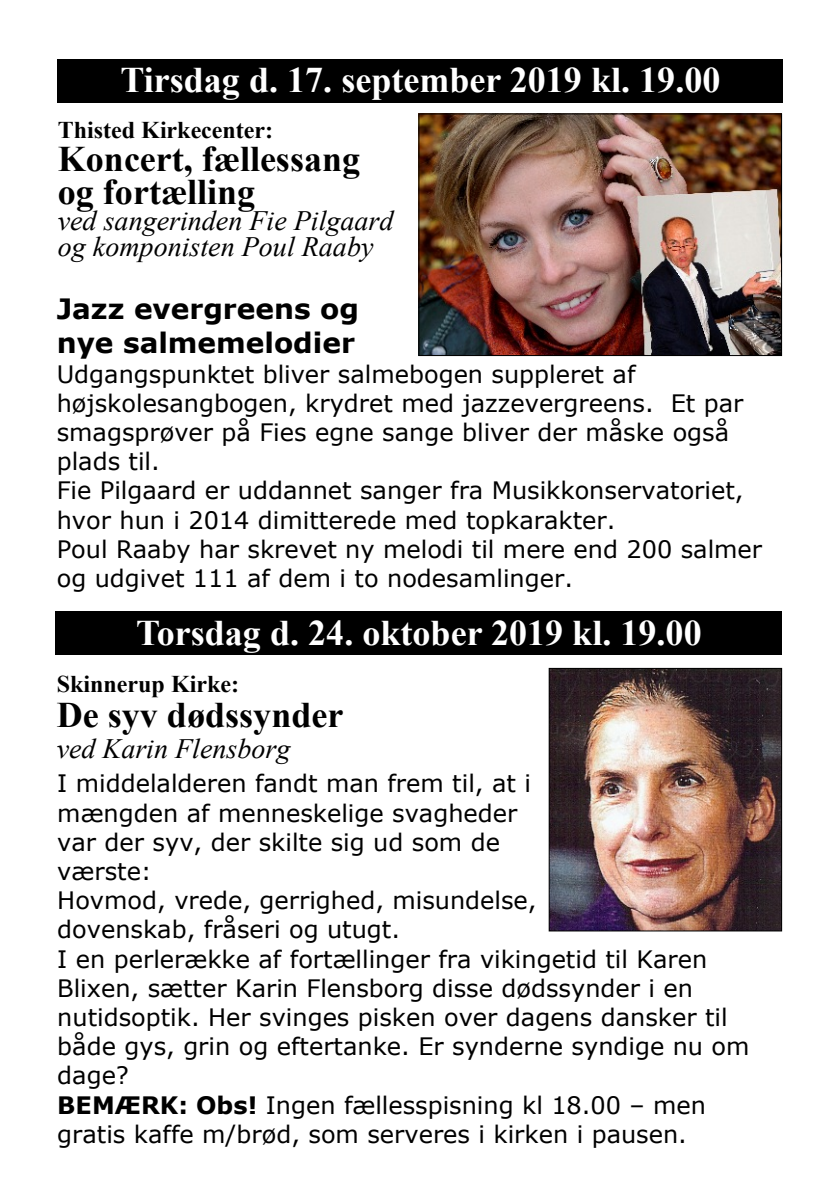
<style>
.page{position:relative;width:840px;height:1191px;background:#fff}
.page>*{position:absolute;margin:0;border:0;box-sizing:border-box;transform-origin:0 0}
.t1{font:700 36px "Times New Roman";color:#fff}
.t2{font:700 36px/33px "Times New Roman";color:#000}
.t3{font:italic 28px/25.8px "Times New Roman";color:#000}
.t4{font:700 28px/34px "Verdana";color:#000}
.t5{font:24px/29.2px "Verdana";color:#000}
.t6{font:700 24px "Times New Roman";color:#000}
.s1{font-weight:700}
</style>
<div class="page">
<div style="left:58px;top:59px;width:724px;height:43px;background:#000"></div>
<div style="left:56px;top:611px;width:725px;height:43px;background:#000"></div>
<img style="left:420px;top:115px;width:359px;height:239px">
<div style="left:418px;top:113px;width:363px;height:243px;border:1px solid #000"></div>
<img style="left:550px;top:670px;width:229px;height:259px">
<div style="left:548px;top:668px;width:233px;height:263px;border:1px solid #000"></div>
<h1 class="t1" style="left:120px;top:68px;width:601px">Tirsdag d. 17. september 2019 kl. 19.00</h1>
<p class="t6" style="left:58px;top:122px;width:217px">Thisted Kirkecenter:</p>
<h1 class="t2" style="left:58px;top:146px;width:304px">Koncert, fællessang og fortælling</h1>
<p class="t3" style="left:58px;top:210px;width:337px">ved sangerinden Fie Pilgaard og komponisten Poul Raaby</p>
<p class="t4" style="left:57px;top:294px;width:303px">Jazz evergreens og nye salmemelodier</p>
<p class="t5" style="left:57px;top:361px;width:706px">Udgangspunktet bliver salmebogen suppleret af højskolesangbogen, krydret med jazzevergreens. Et par smagsprøver på Fies egne sange bliver der måske også plads til.<br>Fie Pilgaard er uddannet sanger fra Musikkonservatoriet, hvor hun i 2014 dimitterede med topkarakter.<br>Poul Raaby har skrevet ny melodi til mere end 200 salmer og udgivet 111 af dem i to nodesamlinger.</p>
<h1 class="t1" style="left:136px;top:620px;width:567px">Torsdag d. 24. oktober 2019 kl. 19.00</h1>
<p class="t6" style="left:57px;top:675px;width:184px">Skinnerup Kirke:</p>
<h1 class="t2" style="left:57px;top:702px;width:288px">De syv dødssynder</h1>
<p class="t3" style="left:57px;top:738px;width:235px">ved Karin Flensborg</p>
<p class="t5" style="left:57px;top:771px;width:693px">I middelalderen fandt man frem til, at i<br>mængden af menneskelige svagheder<br>var der syv, der skilte sig ud som de<br>værste:<br>Hovmod, vrede, gerrighed, misundelse,<br>dovenskab, fråseri og utugt.<br>I en perlerække af fortællinger fra vikingetid til Karen Blixen, sætter Karin Flensborg disse dødssynder i en nutidsoptik. Her svinges pisken over dagens dansker til både gys, grin og eftertanke. Er synderne syndige nu om dage?<br><span class="s1">BEMÆRK: Obs!</span> Ingen fællesspisning kl 18.00 – men gratis kaffe m/brød, som serveres i kirken i pausen.</p>
</div>
